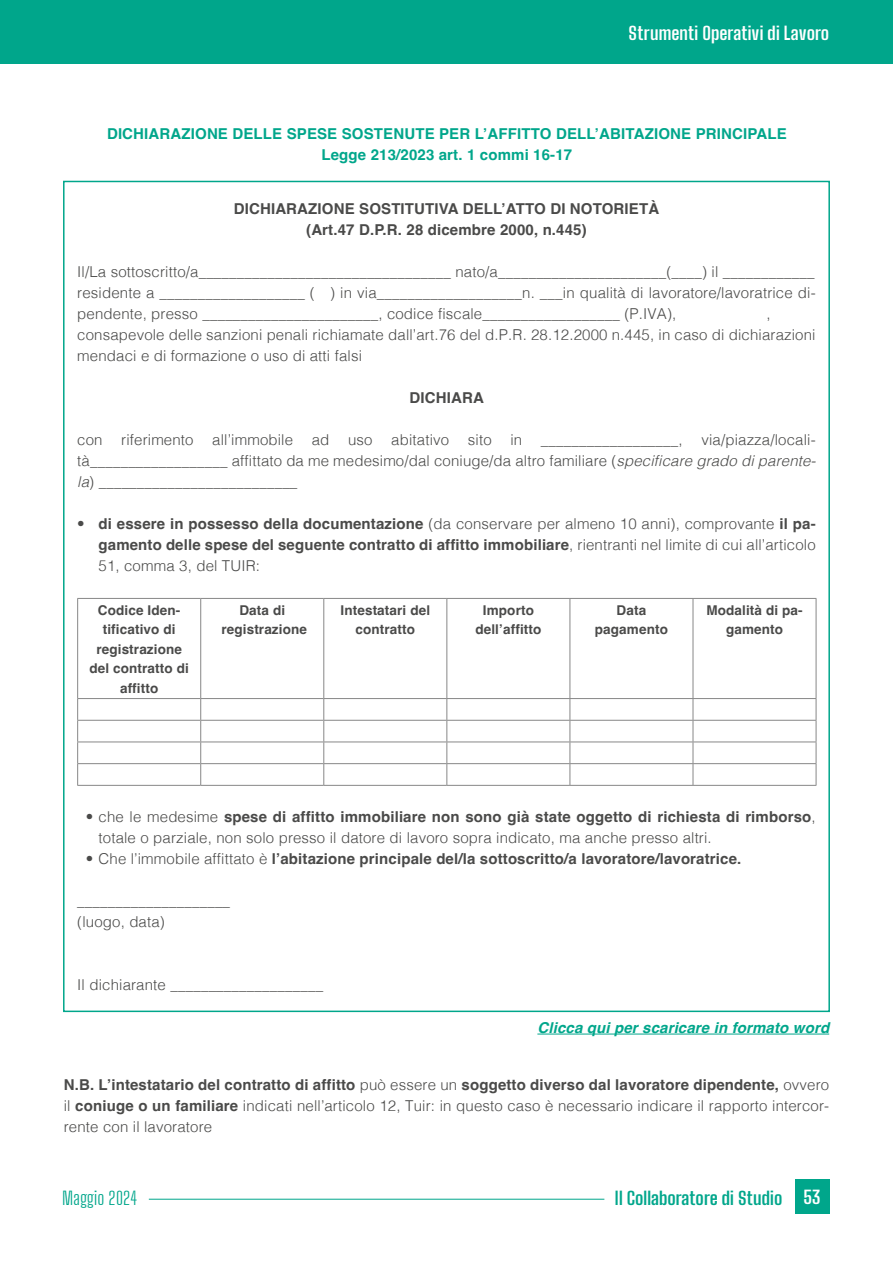
<style>
.page{position:relative;width:893px;height:1263px;background:#fff}
.page>*{position:absolute;margin:0;border:0;box-sizing:border-box;transform-origin:0 0}
.t1{font:700 18px "Big Shoulders Text";letter-spacing:.005em;color:#fff}
.t2{font:700 18px "Big Shoulders Text";color:#00a68b}
.t3{font:300 18px "Big Shoulders Text";letter-spacing:.01em;color:#00a68b}
.t4{font:300 15px/21px "Helvetica";letter-spacing:.01em;color:#4a4a49;text-align:justify}
.t5{font:700 15px/21px "Helvetica";letter-spacing:.01em;color:#4a4a49;text-align:center}
.t6{font:700 15px/21px "Helvetica";letter-spacing:.01em;color:#00a68b;text-align:center}
.t7{font:italic 700 15px "Helvetica";letter-spacing:.01em;color:#00a68b}
.t8{font:700 13.5px/19.5px "Helvetica";letter-spacing:.01em;color:#4a4a49;text-align:center}
.s1{font-style:italic}
.s2{font-weight:300}
.s3{font-weight:700}
.s4{color:#fff}
</style>
<div class="page">
<div style="left:0;top:0;width:893px;height:64px;background:#00a68b"></div>
<hr style="left:149px;top:1199px;width:455px;height:1px;background:#00a68b">
<div style="left:795px;top:1179px;width:34px;height:34px;background:#00a68b"></div>
<hr style="left:77px;top:598px;width:124px;height:1px;background:#878787">
<hr style="left:77px;top:599px;width:1px;height:99px;background:#878787">
<hr style="left:201px;top:598px;width:123px;height:1px;background:#878787">
<hr style="left:200px;top:599px;width:1px;height:99px;background:#878787">
<hr style="left:324px;top:598px;width:123px;height:1px;background:#878787">
<hr style="left:323px;top:599px;width:1px;height:99px;background:#878787">
<hr style="left:447px;top:598px;width:123px;height:1px;background:#878787">
<hr style="left:446px;top:599px;width:1px;height:99px;background:#878787">
<hr style="left:570px;top:598px;width:123px;height:1px;background:#878787">
<hr style="left:570px;top:599px;width:1px;height:99px;background:#878787">
<hr style="left:693px;top:598px;width:123px;height:1px;background:#878787">
<hr style="left:693px;top:599px;width:1px;height:99px;background:#878787">
<hr style="left:816px;top:599px;width:1px;height:99px;background:#878787">
<hr style="left:77px;top:698px;width:124px;height:1px;background:#878787">
<hr style="left:201px;top:698px;width:123px;height:1px;background:#878787">
<hr style="left:324px;top:698px;width:123px;height:1px;background:#878787">
<hr style="left:447px;top:698px;width:123px;height:1px;background:#878787">
<hr style="left:570px;top:698px;width:123px;height:1px;background:#878787">
<hr style="left:693px;top:698px;width:123px;height:1px;background:#878787">
<hr style="left:77px;top:720px;width:124px;height:1px;background:#878787">
<hr style="left:201px;top:720px;width:123px;height:1px;background:#878787">
<hr style="left:324px;top:720px;width:123px;height:1px;background:#878787">
<hr style="left:447px;top:720px;width:123px;height:1px;background:#878787">
<hr style="left:570px;top:720px;width:123px;height:1px;background:#878787">
<hr style="left:693px;top:720px;width:123px;height:1px;background:#878787">
<hr style="left:77px;top:741px;width:124px;height:1px;background:#878787">
<hr style="left:201px;top:741px;width:123px;height:1px;background:#878787">
<hr style="left:324px;top:741px;width:123px;height:1px;background:#878787">
<hr style="left:447px;top:741px;width:123px;height:1px;background:#878787">
<hr style="left:570px;top:741px;width:123px;height:1px;background:#878787">
<hr style="left:693px;top:741px;width:123px;height:1px;background:#878787">
<hr style="left:77px;top:763px;width:124px;height:1px;background:#878787">
<svg style="left:77px;top:699px;width:1px;height:86px"></svg>
<hr style="left:201px;top:763px;width:123px;height:1px;background:#878787">
<svg style="left:200px;top:699px;width:1px;height:86px"></svg>
<hr style="left:324px;top:763px;width:123px;height:1px;background:#878787">
<svg style="left:323px;top:699px;width:1px;height:86px"></svg>
<hr style="left:447px;top:763px;width:123px;height:1px;background:#878787">
<svg style="left:446px;top:699px;width:1px;height:86px"></svg>
<hr style="left:570px;top:763px;width:123px;height:1px;background:#878787">
<svg style="left:570px;top:699px;width:1px;height:86px"></svg>
<hr style="left:693px;top:763px;width:123px;height:1px;background:#878787">
<svg style="left:693px;top:699px;width:1px;height:86px"></svg>
<svg style="left:816px;top:699px;width:1px;height:86px"></svg>
<hr style="left:77px;top:785px;width:124px;height:1px;background:#878787">
<hr style="left:201px;top:785px;width:123px;height:1px;background:#878787">
<hr style="left:324px;top:785px;width:123px;height:1px;background:#878787">
<hr style="left:447px;top:785px;width:123px;height:1px;background:#878787">
<hr style="left:570px;top:785px;width:123px;height:1px;background:#878787">
<hr style="left:693px;top:785px;width:123px;height:1px;background:#878787">
<hr style="left:537px;top:1034px;width:292px;height:1px;background:#00a68b">
<p class="t1" style="left:629px;top:21px;width:202px">Strumenti Operativi di Lavoro</p>
<p class="t6" style="left:107px;top:125px;width:681px">DICHIARAZIONE DELLE SPESE SOSTENUTE PER L’AFFITTO DELL’ABITAZIONE PRINCIPALE<br>Legge 213/2023 art. 1 commi 16-17</p>
<p class="t5" style="left:234px;top:200px;width:427px">DICHIARAZIONE SOSTITUTIVA DELL’ATTO DI NOTORIETÀ (Art.47 D.P.R. 28 dicembre 2000, n.445)</p>
<p class="t4" style="left:77px;top:260px;width:740px">Il/La sottoscritto/a_________________________________ nato/a______________________(____) il ____________ residente a ___________________ ( ) in via___________________n. ___in qualità di lavoratore/lavoratrice di&shy;pendente, presso _______________________, codice fiscale__________________ (P.IVA),</p>
<p class="t4" style="left:77px;top:302px;width:740px;text-align:left;text-indent:689px">, consapevole delle sanzioni penali richiamate dall’art.76 del d.P.R. 28.12.2000 n.445, in caso di dichiarazioni mendaci e di formazione o uso di atti falsi</p>
<p class="t5" style="left:410px;top:389px;width:76px">DICHIARA</p>
<p class="t4" style="left:77px;top:428px;width:740px">con riferimento all’immobile ad uso abitativo sito in __________________, via/piazza/locali&shy;tà__________________ affittato da me medesimo/dal coniuge/da altro familiare (<span class="s1">specificare grado di parente&shy;la</span>) __________________________</p>
<p class="t5" style="left:99px;top:515px;width:719px;text-align:justify;text-indent:-21px"><span class="s2">•</span> di essere in possesso della documentazione <span class="s2">(da conservare per almeno 10 anni), comprovante</span> il pa&shy;gamento delle spese del seguente contratto di affitto immobiliare<span class="s2">, rientranti nel limite di cui all’articolo 51, comma 3, del TUIR:</span></p>
<p class="t8" style="left:89px;top:601px;width:101px">Codice Iden&shy;tificativo di registrazione del contratto di affitto</p>
<p class="t8" style="left:221px;top:601px;width:87px">Data di registrazione</p>
<p class="t8" style="left:340px;top:601px;width:91px">Intestatari del contratto</p>
<p class="t8" style="left:475px;top:601px;width:67px">Importo dell’affitto</p>
<p class="t8" style="left:595px;top:601px;width:75px">Data pagamento</p>
<p class="t8" style="left:706px;top:601px;width:98px">Modalità di pa&shy;gamento</p>
<p class="t4" style="left:99px;top:805px;width:719px;text-indent:-13px">• che le medesime <span class="s3">spese di affitto immobiliare non sono già state oggetto di richiesta di rimborso</span>, totale o parziale, non solo presso il datore di lavoro sopra indicato, ma anche presso altri.</p>
<p class="t5" style="left:86px;top:850px;width:657px"><span class="s2">• Che l’immobile affittato è</span> l’abitazione principale del/la sottoscritto/a lavoratore/lavoratrice.</p>
<p class="t4" style="left:77px;top:889px;width:154px">____________________ (luogo, data)</p>
<p class="t4" style="left:77px;top:973px;width:247px">Il dichiarante ____________________</p>
<p class="t7" style="left:537px;top:1018px;width:293px">Clicca qui per scaricare in formato word</p>
<p class="t4" style="left:64px;top:1073px;width:767px"><span class="s3">N.B. L’intestatario del contratto di affitto</span> può essere un <span class="s3">soggetto diverso dal lavoratore dipendente,</span> ovvero il <span class="s3">coniuge o un familiare</span> indicati nell’articolo 12, Tuir: in questo caso è necessario indicare il rapporto intercor&shy;rente con il lavoratore</p>
<p class="t3" style="left:62px;top:1186px;width:77px">Maggio 2024</p>
<p class="t2" style="left:615px;top:1185px;width:207px">Il Collaboratore di Studio <span class="s4">53</span></p>
</div>
